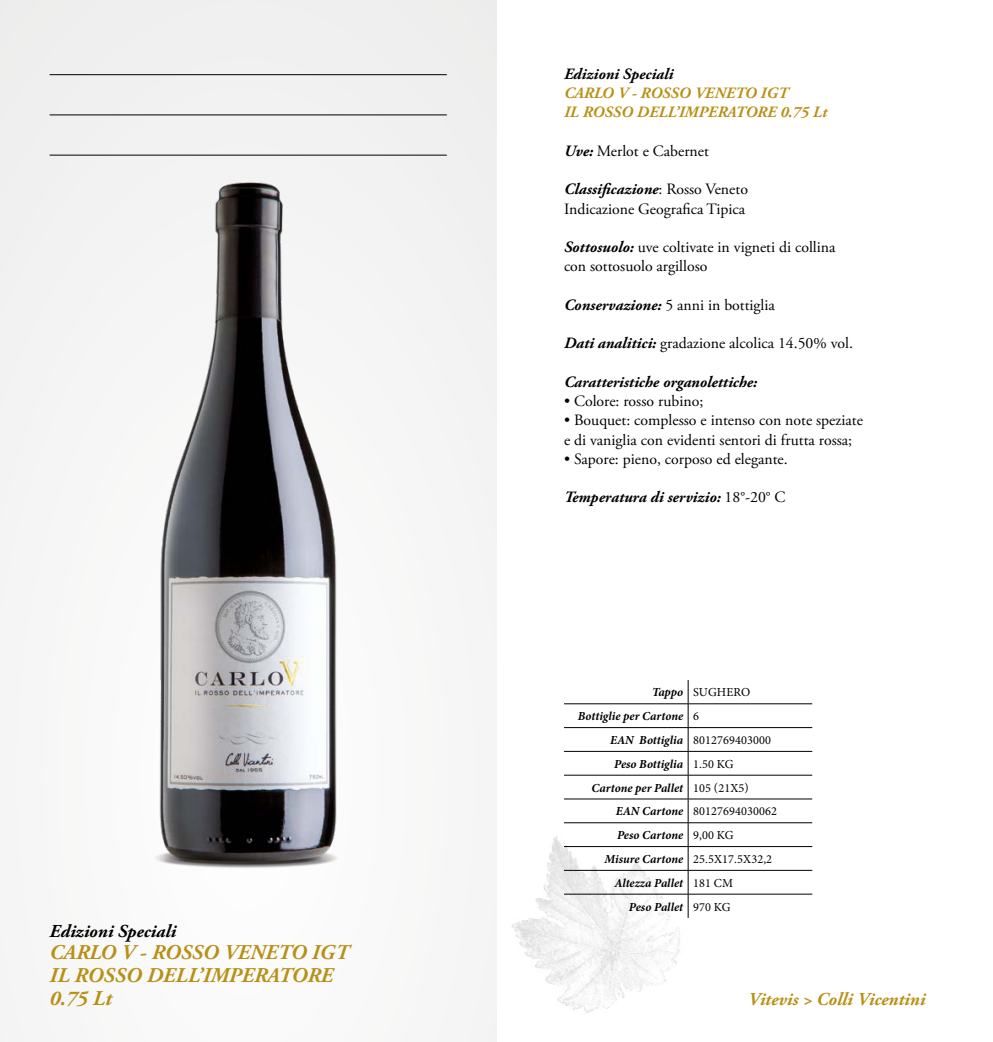
<style>
.page{position:relative;width:993px;height:1042px;background:#fff}
.page>*{position:absolute;margin:0;border:0;box-sizing:border-box;transform-origin:0 0}
.t1{font:italic 700 21px/22.8px "Adobe Garamond Pro";color:#b99016}
.t2{font:italic 700 18.2px "Adobe Garamond Pro";color:#b99016}
.t3{font:italic 700 18.2px "Adobe Garamond Pro";color:#000}
.t4{font:15.75px/19.2px "Adobe Garamond Pro";color:#000}
.t5{font:italic 700 15.75px "Adobe Garamond Pro";color:#000}
.t6{font:italic 700 15.75px/19.2px "Adobe Garamond Pro";color:#b99016}
.t7{font:italic 700 12.25px/23.8px "Minion Pro";color:#000}
.t8{font:12.25px "Minion Pro";letter-spacing:.01em;color:#000}
.s1{font-weight:700;font-style:italic}
.s2{font-weight:400;font-style:normal}
</style>
<div class="page">
<img style="left:511px;top:830px;width:179px;height:183px">
<div style="left:0;top:0;width:496px;height:1042px;background:#f5f5f5"></div>
<hr style="left:50px;top:74px;width:396px;height:1px;background:#000">
<hr style="left:50px;top:115px;width:396px;height:1px;background:#000">
<hr style="left:50px;top:155px;width:396px;height:1px;background:#000">
<img style="left:158px;top:182px;width:179px;height:686px">
<hr style="left:564px;top:703px;width:124px;height:1px;background:#000">
<hr style="left:688px;top:703px;width:124px;height:1px;background:#000">
<hr style="left:564px;top:727px;width:124px;height:1px;background:#000">
<hr style="left:688px;top:727px;width:124px;height:1px;background:#000">
<hr style="left:564px;top:751px;width:124px;height:1px;background:#000">
<hr style="left:688px;top:751px;width:124px;height:1px;background:#000">
<hr style="left:564px;top:775px;width:124px;height:1px;background:#000">
<hr style="left:688px;top:775px;width:124px;height:1px;background:#000">
<hr style="left:564px;top:798px;width:124px;height:1px;background:#000">
<hr style="left:688px;top:798px;width:124px;height:1px;background:#000">
<hr style="left:564px;top:822px;width:124px;height:1px;background:#000">
<hr style="left:688px;top:822px;width:124px;height:1px;background:#000">
<hr style="left:564px;top:846px;width:124px;height:1px;background:#000">
<hr style="left:688px;top:846px;width:124px;height:1px;background:#000">
<hr style="left:564px;top:870px;width:124px;height:1px;background:#000">
<hr style="left:688px;top:870px;width:124px;height:1px;background:#000">
<hr style="left:564px;top:894px;width:124px;height:1px;background:#000">
<hr style="left:688px;top:894px;width:124px;height:1px;background:#000">
<svg style="left:687px;top:680px;width:1px;height:238px"></svg>
<p class="t3" style="left:50px;top:920px;width:128px">Edizioni Speciali</p>
<h1 class="t1" style="left:50px;top:941px;width:301px">CARLO V - ROSSO VENETO IGT<br>IL ROSSO DELL’IMPERATORE<br>0.75 Lt</h1>
<p class="t5" style="left:564px;top:65px;width:111px">Edizioni Speciali</p>
<p class="t6" style="left:564px;top:84px;width:264px">CARLO V - ROSSO VENETO IGT<br>IL ROSSO DELL’IMPERATORE 0.75 Lt</p>
<p class="t4" style="left:564px;top:142px;width:146px"><span class="s1">Uve:</span> Merlot e Cabernet</p>
<p class="t4" style="left:564px;top:180px;width:185px"><span class="s1">Classificazione</span>: Rosso Veneto<br>Indicazione Geografica Tipica</p>
<p class="t4" style="left:564px;top:238px;width:273px"><span class="s1">Sottosuolo:</span> uve coltivate in vigneti di collina con sottosuolo argilloso</p>
<p class="t4" style="left:564px;top:296px;width:212px"><span class="s1">Conservazione:</span> 5 anni in bottiglia</p>
<p class="t4" style="left:564px;top:334px;width:290px"><span class="s1">Dati analitici:</span> gradazione alcolica 14.50% vol.</p>
<p class="t5" style="left:564px;top:373px;width:195px">Caratteristiche organolettiche:</p>
<p class="t4" style="left:564px;top:392px;width:141px">• Colore: rosso rubino;</p>
<p class="t4" style="left:564px;top:411px;width:300px">• Bouquet: complesso e intenso con note speziate e di vaniglia con evidenti sentori di frutta rossa;</p>
<p class="t4" style="left:564px;top:450px;width:225px">• Sapore: pieno, corposo ed elegante.</p>
<p class="t5" style="left:564px;top:488px;width:223px">Temperatura di servizio: <span class="s2">18°-20° C</span></p>
<p class="t7" style="left:577px;top:680px;width:174px;text-indent:74px">Tappo <span class="s2">SUGHERO<br></span>Bottiglie per Cartone <span class="s2">6</span></p>
<p class="t8" style="left:610px;top:732px;width:162px"><span class="s1">EAN Bottiglia</span> 8012769403000</p>
<p class="t7" style="left:614px;top:752px;width:121px">Peso Bottiglia <span class="s2">1.50 KG</span></p>
<p class="t7" style="left:591px;top:775px;width:159px">Cartone per Pallet <span class="s2">105 (21X5)</span></p>
<p class="t8" style="left:615px;top:803px;width:163px"><span class="s1">EAN Cartone</span> 80127694030062</p>
<p class="t7" style="left:616px;top:823px;width:118px">Peso Cartone <span class="s2">9,00 KG</span></p>
<p class="t8" style="left:604px;top:851px;width:169px"><span class="s1">Misure Cartone</span> 25.5X17.5X32,2</p>
<p class="t7" style="left:614px;top:870px;width:120px">Altezza Pallet <span class="s2">181 CM</span></p>
<p class="t7" style="left:628px;top:894px;width:103px">Peso Pallet <span class="s2">970 KG</span></p>
<p class="t2" style="left:747px;top:988px;width:179px">Vitevis &gt; Colli Vicentini</p>
</div>
